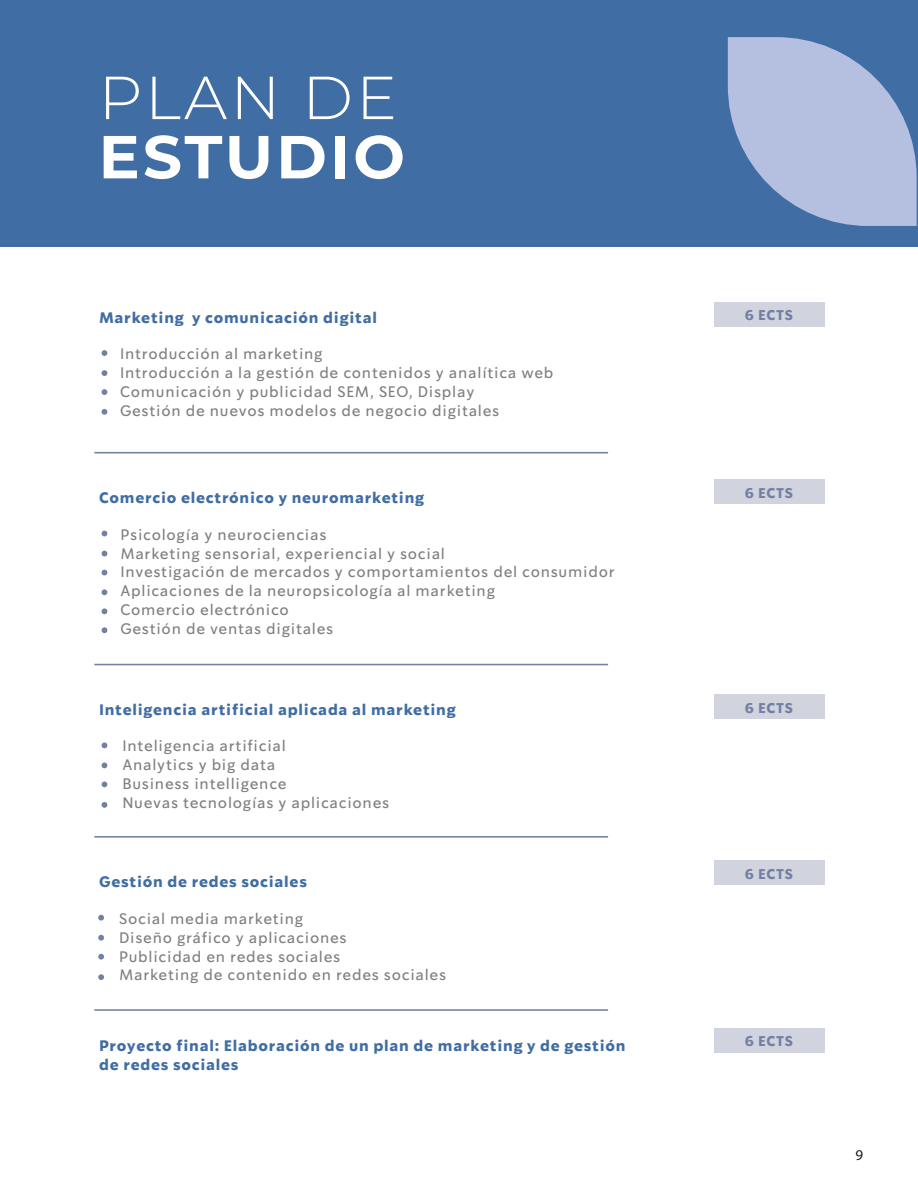
<style>
.page{position:relative;width:918px;height:1188px;background:#fff}
.page>*{position:absolute;margin:0;border:0;box-sizing:border-box;transform-origin:0 0}
.t1{font:700 60.6px "Montserrat";letter-spacing:.05em;color:#fff}
.t2{font:300 60.6px "Montserrat";letter-spacing:.05em;color:#fff}
.t3{font:15px/18.9px "So Do Sans";letter-spacing:.05em;color:#808080}
.t4{font:700 15px/18.9px "So Do Sans";letter-spacing:.05em;color:#406da3}
.t5{font:15px "Myriad Pro";color:#1d1d1b}
.t6{font:700 13.95px "So Do Sans";letter-spacing:.05em;color:#7280a2}
</style>
<div class="page">
<div style="left:0;top:0;width:918px;height:246px;background:#406da3"></div>
<svg style="left:102px;top:350px;width:5px;height:6px"></svg>
<svg style="left:102px;top:370px;width:5px;height:6px"></svg>
<svg style="left:102px;top:389px;width:5px;height:6px"></svg>
<svg style="left:102px;top:409px;width:5px;height:6px"></svg>
<hr style="left:94px;top:452px;width:514px;height:1px;background:#7280a2">
<div style="left:714px;top:302px;width:111px;height:25px;background:#d1d4df"></div>
<svg style="left:102px;top:531px;width:5px;height:5px"></svg>
<svg style="left:102px;top:551px;width:5px;height:5px"></svg>
<svg style="left:102px;top:570px;width:5px;height:5px"></svg>
<svg style="left:102px;top:589px;width:5px;height:6px"></svg>
<div style="left:714px;top:479px;width:111px;height:25px;background:#d1d4df"></div>
<hr style="left:94px;top:664px;width:514px;height:1px;background:#7280a2">
<svg style="left:102px;top:742px;width:5px;height:6px"></svg>
<svg style="left:102px;top:763px;width:5px;height:5px"></svg>
<svg style="left:102px;top:782px;width:5px;height:5px"></svg>
<svg style="left:102px;top:802px;width:5px;height:6px"></svg>
<div style="left:714px;top:694px;width:111px;height:25px;background:#d1d4df"></div>
<svg style="left:728px;top:37px;width:189px;height:189px"></svg>
<svg style="left:102px;top:608px;width:5px;height:6px"></svg>
<svg style="left:102px;top:627px;width:5px;height:6px"></svg>
<hr style="left:94px;top:836px;width:514px;height:2px;background:#7280a2">
<hr style="left:94px;top:1009px;width:514px;height:2px;background:#7280a2">
<svg style="left:98px;top:915px;width:6px;height:6px"></svg>
<svg style="left:98px;top:935px;width:6px;height:6px"></svg>
<svg style="left:98px;top:954px;width:6px;height:6px"></svg>
<svg style="left:98px;top:974px;width:6px;height:6px"></svg>
<div style="left:714px;top:861px;width:111px;height:24px;background:#d1d4df"></div>
<div style="left:714px;top:1028px;width:111px;height:25px;background:#d1d4df"></div>
<h1 class="t2" style="left:99px;top:66px;width:300px">PLAN DE</h1>
<h1 class="t1" style="left:99px;top:122px;width:308px">ESTUDIO</h1>
<p class="t4" style="left:99px;top:308px;width:279px">Marketing y comunicación digital</p>
<p class="t6" style="left:745px;top:308px;width:50px">6 ECTS</p>
<p class="t3" style="left:120px;top:346px;width:435px">Introducción al marketing<br>Introducción a la gestión de contenidos y analítica web Comunicación y publicidad SEM, SEO, Display<br>Gestión de nuevos modelos de negocio digitales</p>
<p class="t4" style="left:99px;top:489px;width:327px">Comercio electrónico y neuromarketing</p>
<p class="t6" style="left:745px;top:485px;width:50px">6 ECTS</p>
<p class="t3" style="left:120px;top:526px;width:496px">Psicología y neurociencias<br>Marketing sensorial, experiencial y social<br>Investigación de mercados y comportamientos del consumidor Aplicaciones de la neuropsicología al marketing<br>Comercio electrónico<br>Gestión de ventas digitales</p>
<p class="t4" style="left:99px;top:701px;width:358px">Inteligencia artificial aplicada al marketing</p>
<p class="t6" style="left:745px;top:700px;width:50px">6 ECTS</p>
<p class="t3" style="left:122px;top:738px;width:268px">Inteligencia artificial<br>Analytics y big data<br>Business intelligence<br>Nuevas tecnologías y aplicaciones</p>
<p class="t4" style="left:99px;top:873px;width:209px">Gestión de redes sociales</p>
<p class="t3" style="left:119px;top:910px;width:329px">Social media marketing<br>Diseño gráfico y aplicaciones<br>Publicidad en redes sociales<br>Marketing de contenido en redes sociales</p>
<p class="t4" style="left:99px;top:1037px;width:528px">Proyecto final: Elaboración de un plan de marketing y de gestión de redes sociales</p>
<p class="t6" style="left:745px;top:866px;width:50px">6 ECTS</p>
<p class="t6" style="left:745px;top:1034px;width:50px">6 ECTS</p>
<p class="t5" style="left:856px;top:1146px;width:9px">9</p>
</div>
